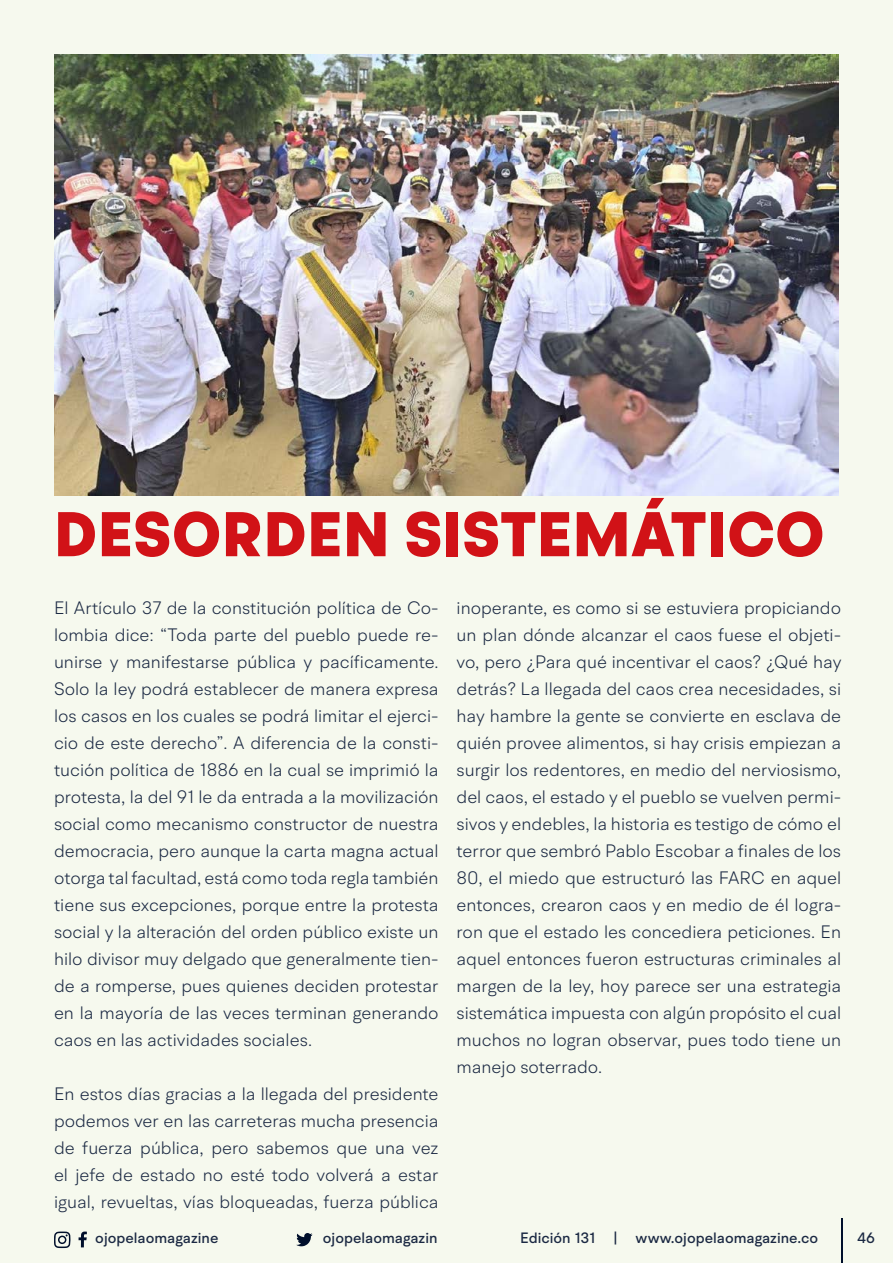
<style>
.page{position:relative;width:893px;height:1263px;background:#f6f9ee}
.page>*{position:absolute;margin:0;border:0;box-sizing:border-box;transform-origin:0 0}
.t1{font:900 63px "BR Hendrix";letter-spacing:.01em;color:#d11217}
.t2{font:300 18px/27px "BR Hendrix";color:#1b2943;text-align:justify}
.t3{font:500 15px "BR Hendrix";color:#1b2943}
</style>
<div class="page">
<svg style="left:296px;top:1233px;width:17px;height:13px"></svg>
<svg style="left:79px;top:1231px;width:8px;height:16px"></svg>
<svg style="left:54px;top:1231px;width:17px;height:17px"></svg>
<hr style="left:841px;top:1219px;width:1px;height:44px;background:#000f2b">
<img style="left:54px;top:54px;width:785px;height:442px">
<h1 class="t1" style="left:54px;top:495px;width:772px">DESORDEN SISTEMÁTICO</h1>
<p class="t2" style="left:54px;top:594px;width:386px">El Artículo 37 de la constitución política de Co&shy;lombia dice: “Toda parte del pueblo puede re&shy;unirse y manifestarse pública y pacíficamente.<br>Solo la ley podrá establecer de manera expresa los casos en los cuales se podrá limitar el ejerci&shy;cio de este derecho”. A diferencia de la consti&shy;tución política de 1886 en la cual se imprimió la protesta, la del 91 le da entrada a la movilización social como mecanismo constructor de nuestra democracia, pero aunque la carta magna actual otorga tal facultad, está como toda regla también tiene sus excepciones, porque entre la protesta social y la alteración del orden público existe un hilo divisor muy delgado que generalmente tien&shy;de a romperse, pues quienes deciden protestar en la mayoría de las veces terminan generando caos en las actividades sociales.</p>
<p class="t2" style="left:54px;top:1080px;width:386px">En estos días gracias a la llegada del presidente podemos ver en las carreteras mucha presencia de fuerza pública, pero sabemos que una vez el jefe de estado no esté todo volverá a estar igual, revueltas, vías bloqueadas, fuerza pública</p>
<p class="t2" style="left:457px;top:594px;width:386px">inoperante, es como si se estuviera propiciando un plan dónde alcanzar el caos fuese el objeti&shy;vo, pero ¿Para qué incentivar el caos? ¿Qué hay detrás? La llegada del caos crea necesidades, si hay hambre la gente se convierte en esclava de quién provee alimentos, si hay crisis empiezan a surgir los redentores, en medio del nerviosismo, del caos, el estado y el pueblo se vuelven permi&shy;sivos y endebles, la historia es testigo de cómo el terror que sembró Pablo Escobar a finales de los 80, el miedo que estructuró las FARC en aquel entonces, crearon caos y en medio de él logra&shy;ron que el estado les concediera peticiones. En aquel entonces fueron estructuras criminales al margen de la ley, hoy parece ser una estrategia sistemática impuesta con algún propósito el cual muchos no logran observar, pues todo tiene un manejo soterrado.</p>
<p class="t3" style="left:95px;top:1229px;width:125px">ojopelaomagazine</p>
<p class="t3" style="left:323px;top:1229px;width:116px">ojopelaomagazin</p>
<p class="t3" style="left:520px;top:1229px;width:299px">Edición 131 | www.ojopelaomagazine.co</p>
<p class="t3" style="left:857px;top:1229px;width:19px">46</p>
</div>
